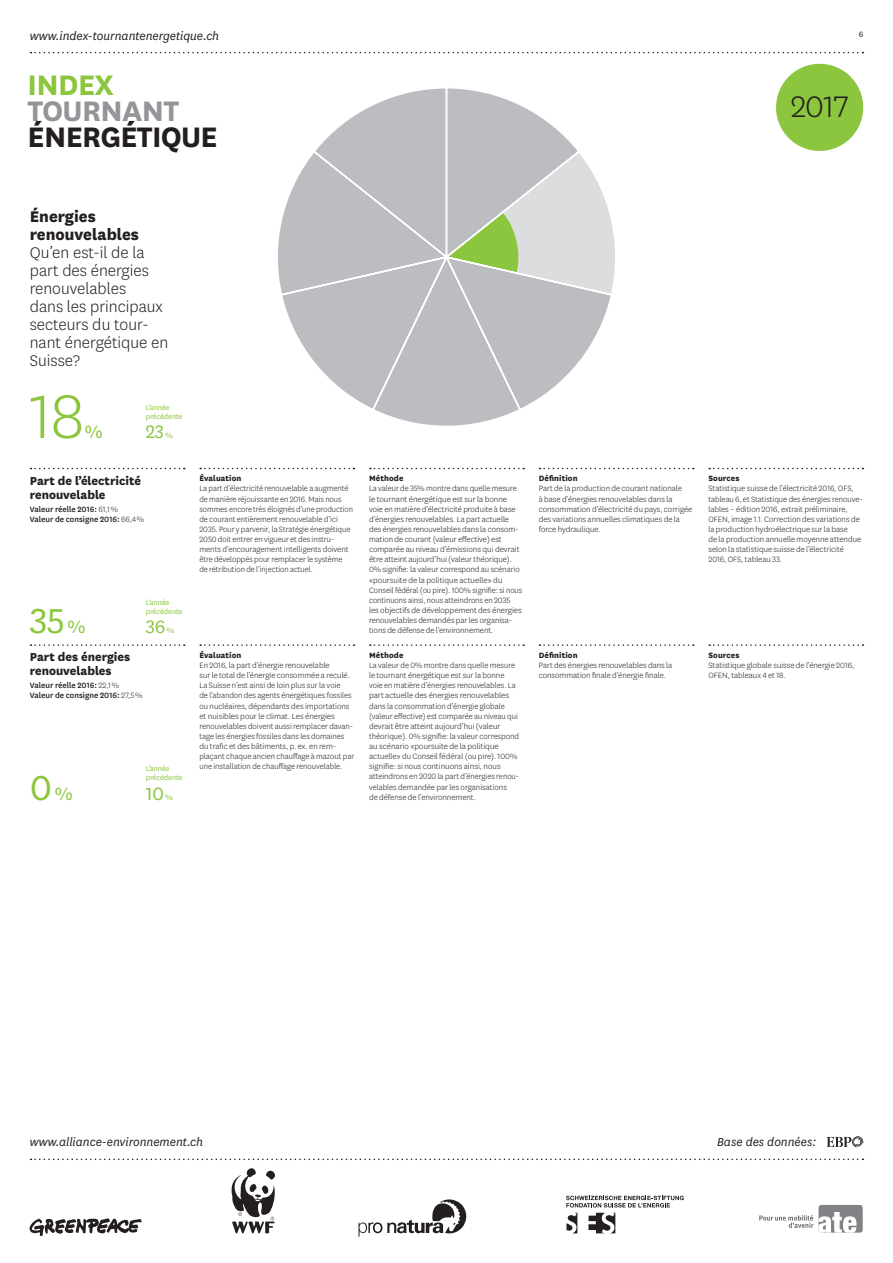
<style>
.page{position:relative;width:893px;height:1263px;background:#fff}
.page>*{position:absolute;margin:0;border:0;box-sizing:border-box;transform-origin:0 0}
.t1{font:300 72px "National";color:#8bc63e}
.t2{font:40.5px "National";color:#8bc63e}
.t3{font:300 34.8px "National";color:#231f20}
.t4{font:700 33px "National";letter-spacing:-.02em;color:#231f20}
.t5{font:700 33px "National";letter-spacing:-.02em;color:#939598}
.t6{font:700 33px "National";letter-spacing:-.02em;color:#8bc63e}
.t7{font:21px "National";color:#8bc63e}
.t8{font:300 18px/18px "National";color:#231f20}
.t9{font:800 18px/18px "National";color:#231f20}
.t10{font:italic 13.5px "National";color:#231f20}
.t11{font:800 13.5px/14px "National";color:#231f20}
.t12{font:300 9px/10.2px "National";color:#231f20}
.t13{font:500 9px/10.2px "National";color:#231f20}
.t14{font:800 9px "National";letter-spacing:.01em;color:#231f20}
.t15{font:9px "National";color:#8bc63e}
.t16{font:9px "National";color:#231f20}
.t17{font:8.25px/9px "National";letter-spacing:-.01em;color:#8bc63e}
.s1{font-weight:300}
.s2{font-size:21px}
</style>
<div class="page">
<svg style="left:31px;top:52px;width:832px;height:1px"></svg>
<div style="left:776px;top:64px;width:87px;height:87px;background:#8bc63e;border-radius:50%"></div>
<svg style="left:827px;top:1136px;width:37px;height:11px"></svg>
<svg style="left:30px;top:1218px;width:112px;height:18px"></svg>
<svg style="left:358px;top:1199px;width:109px;height:38px"></svg>
<svg style="left:231px;top:1168px;width:44px;height:65px"></svg>
<svg style="left:566px;top:1196px;width:118px;height:11px"></svg>
<svg style="left:588px;top:1213px;width:27px;height:20px"></svg>
<svg style="left:566px;top:1213px;width:11px;height:20px"></svg>
<svg style="left:31px;top:1158px;width:832px;height:2px"></svg>
<div style="left:818px;top:1205px;width:45px;height:27px;background:#808285;border-radius:3px"></div>
<svg style="left:759px;top:1212px;width:97px;height:20px"></svg>
<svg style="left:278px;top:88px;width:337px;height:338px"></svg>
<svg style="left:31px;top:468px;width:154px;height:1px"></svg>
<svg style="left:200px;top:468px;width:154px;height:1px"></svg>
<svg style="left:370px;top:468px;width:154px;height:1px"></svg>
<svg style="left:539px;top:468px;width:155px;height:1px"></svg>
<svg style="left:709px;top:468px;width:154px;height:1px"></svg>
<svg style="left:31px;top:644px;width:154px;height:2px"></svg>
<svg style="left:200px;top:644px;width:154px;height:2px"></svg>
<svg style="left:370px;top:644px;width:154px;height:2px"></svg>
<svg style="left:539px;top:644px;width:155px;height:2px"></svg>
<svg style="left:709px;top:644px;width:154px;height:2px"></svg>
<h3 class="t10" style="left:30px;top:27px;width:191px">www.index-tournantenergetique.ch</h3>
<h3 class="t6" style="left:28px;top:62px;width:88px">INDEX</h3>
<h3 class="t5" style="left:28px;top:88px;width:153px">TOURNANT</h3>
<h3 class="t4" style="left:28px;top:114px;width:192px">ÉNERGÉTIQUE</h3>
<p class="t16" style="left:859px;top:28px;width:6px">6</p>
<h3 class="t3" style="left:791px;top:85px;width:59px">2017</h3>
<h3 class="t9" style="left:30px;top:206px;width:111px">Énergies renouvelables</h3>
<h3 class="t8" style="left:30px;top:243px;width:140px">Qu’en est-il de la part des énergies renouvelables<br>dans les principaux secteurs du tour&shy;nant énergétique en<br>Suisse?</h3>
<h1 class="t1" style="left:30px;top:371px;width:56px">18</h1>
<p class="t17" style="left:146px;top:402px;width:38px">L’année précédente</p>
<h3 class="t7" style="left:146px;top:418px;width:20px">23</h3>
<p class="t15" style="left:165px;top:429px;width:9px">%</p>
<h3 class="t7" style="left:85px;top:418px;width:19px">%</h3>
<h3 class="t11" style="left:30px;top:472px;width:113px">Part de l’électricité renouvelable</h3>
<p class="t13" style="left:30px;top:503px;width:116px">Valeur réelle 2016: <span class="s1">61,1 %<br></span>Valeur de consigne 2016: <span class="s1">66,4 %</span></p>
<h2 class="t2" style="left:30px;top:594px;width:57px">35<span class="s2">%</span></h2>
<p class="t17" style="left:146px;top:597px;width:38px">L’année précédente</p>
<h3 class="t7" style="left:146px;top:613px;width:21px">36</h3>
<p class="t15" style="left:167px;top:624px;width:9px">%</p>
<h3 class="t11" style="left:30px;top:649px;width:102px">Part des énergies renouvelables</h3>
<p class="t13" style="left:30px;top:680px;width:114px">Valeur réelle 2016: <span class="s1">22,1 %<br></span>Valeur de consigne 2016: <span class="s1">27,5 %</span></p>
<h2 class="t2" style="left:30px;top:761px;width:44px">0<span class="s2">%</span></h2>
<p class="t17" style="left:146px;top:764px;width:38px">L’année précédente</p>
<h3 class="t7" style="left:146px;top:779px;width:20px">10</h3>
<p class="t15" style="left:165px;top:791px;width:9px">%</p>
<p class="t14" style="left:199px;top:472px;width:44px">Évaluation</p>
<p class="t12" style="left:199px;top:483px;width:155px">La part d’électricité renouvelable a augmenté de manière réjouissante en 2016. Mais nous sommes encore très éloignés d’une production de courant entièrement renouvelable d’ici 2035. Pour y parvenir, la Stratégie énergétique 2050 doit entrer en vigueur et des instru&shy;ments d’encouragement intelligents doivent être développés pour remplacer le système de rétribution de l’injection actuel.</p>
<p class="t14" style="left:199px;top:649px;width:44px">Évaluation</p>
<p class="t12" style="left:199px;top:660px;width:156px">En 2016, la part d’énergie renouvelable<br>sur le total de l’énergie consommée a reculé.<br>La Suisse n’est ainsi de loin plus sur la voie<br>de l’abandon des agents énergétiques fossiles ou nucléaires, dépendants des importations et nuisibles pour le climat. Les énergies renouvelables doivent aussi remplacer davan&shy;tage les énergies fossiles dans les domaines du trafic et des bâtiments, p. ex. en rem&shy;plaçant chaque ancien chauffage à mazout par une installation de chauffage renouvelable.</p>
<p class="t14" style="left:369px;top:472px;width:36px">Méthode</p>
<p class="t12" style="left:369px;top:483px;width:155px">La valeur de 35% montre dans quelle mesure le tournant énergétique est sur la bonne voie en matière d’électricité produite à base d’énergies renouvelables. La part actuelle des énergies renouvelables dans la consom&shy;mation de courant (valeur effective) est comparée au niveau d’émissions qui devrait être atteint aujourd’hui (valeur théorique).<br>0% signifie: la valeur correspond au scénario «poursuite de la politique actuelle» du Conseil fédéral (ou pire). 100% signifie: si nous continuons ainsi, nous atteindrons en 2035 les objectifs de développement des énergies renouvelables demandés par les organisa&shy;tions de défense de l’environnement.</p>
<p class="t14" style="left:369px;top:649px;width:36px">Méthode</p>
<p class="t12" style="left:369px;top:660px;width:152px">La valeur de 0% montre dans quelle mesure le tournant énergétique est sur la bonne voie en matière d’énergies renouvelables. La part actuelle des énergies renouvelables dans la consommation d’énergie globale (valeur effective) est comparée au niveau qui devrait être atteint aujourd’hui (valeur théorique). 0% signifie: la valeur correspond au scénario «poursuite de la politique actuelle» du Conseil fédéral (ou pire). 100% signifie: si nous continuons ainsi, nous atteindrons en 2020 la part d’énergies renou&shy;velables demandée par les organisations<br>de défense de l’environnement.</p>
<p class="t14" style="left:539px;top:472px;width:40px">Définition</p>
<p class="t12" style="left:539px;top:483px;width:155px">Part de la production de courant nationale<br>à base d’énergies renouvelables dans la consommation d’électricité du pays, corrigée des variations annuelles climatiques de la force hydraulique.</p>
<p class="t14" style="left:708px;top:472px;width:33px">Sources</p>
<p class="t12" style="left:708px;top:483px;width:156px">Statistique suisse de l’électricité 2016, OFS, tableau 6, et Statistique des énergies renouve&shy;lables – édition 2016, extrait préliminaire, OFEN, image 1.1. Correction des variations de la production hydroélectrique sur la base<br>de la production annuelle moyenne attendue selon la statistique suisse de l’électricité 2016, OFS, tableau 33.</p>
<p class="t14" style="left:539px;top:649px;width:40px">Définition</p>
<p class="t12" style="left:539px;top:660px;width:135px">Part des énergies renouvelables dans la consommation finale d’énergie finale.</p>
<p class="t14" style="left:708px;top:649px;width:33px">Sources</p>
<p class="t12" style="left:708px;top:660px;width:147px">Statistique globale suisse de l’énergie 2016,<br>OFEN, tableaux 4 et 18.</p>
<h3 class="t10" style="left:30px;top:1134px;width:175px">www.alliance-environnement.ch</h3>
<h3 class="t10" style="left:717px;top:1134px;width:101px">Base des données:</h3>
</div>
